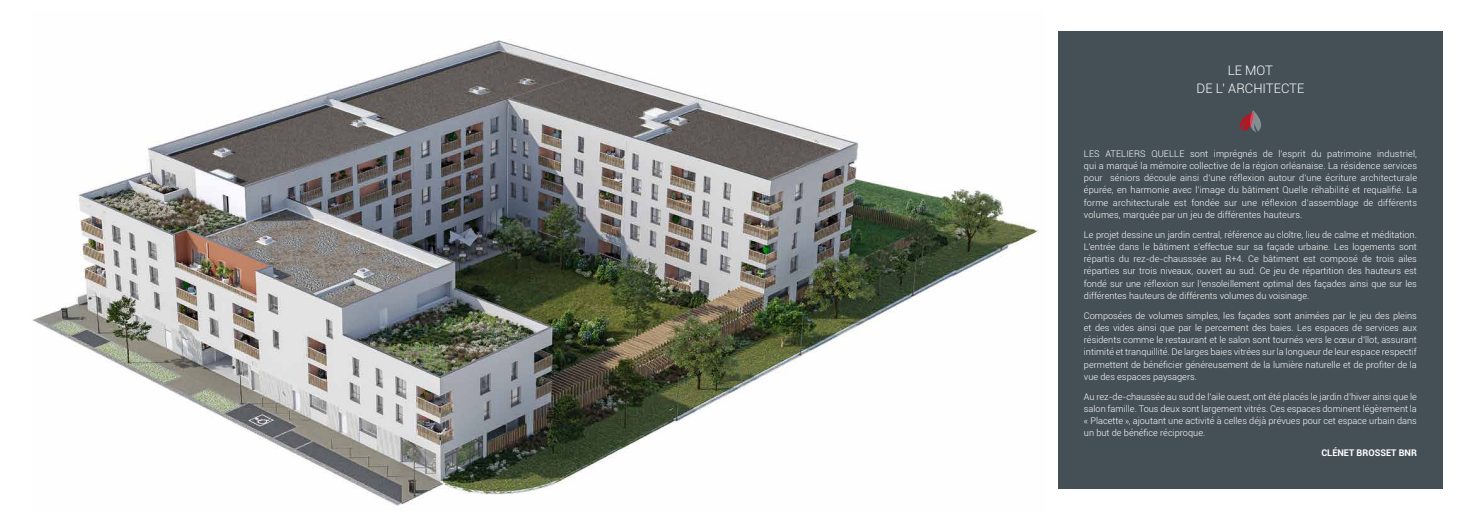
<style>
.page{position:relative;width:1474px;height:521px;background:#fff}
.page>*{position:absolute;margin:0;border:0;box-sizing:border-box;transform-origin:0 0}
.t1{font:300 13.12px/17.9px "Roboto";color:#fff;text-align:center}
.t2{font:300 9.19px/12.2px "Roboto";color:#fff;text-align:justify}
.t3{font:700 9.19px "Roboto";color:#fff}
</style>
<div class="page">
<div style="left:1058px;top:32px;width:384px;height:457px;background:#445056"></div>
<img style="left:32px;top:40px;width:1007px;height:466px">
<svg style="left:1239px;top:110px;width:22px;height:22px"></svg>
<h1 class="t1" style="left:1196px;top:61px;width:109px">LE MOT<br>DE L’ ARCHITECTE</h1>
<p class="t2" style="left:1083px;top:147px;width:335px">LES ATELIERS QUELLE sont imprégnés de l’esprit du patrimoine industriel, qui a marqué la mémoire collective de la région orléanaise. La résidence services pour séniors découle ainsi d’une réflexion autour d’une écriture architecturale épurée, en harmonie avec l’image du bâtiment Quelle réhabilité et requalifié. La forme architecturale est fondée sur une réflexion d’assemblage de différents volumes, marquée par un jeu de différentes hauteurs.</p>
<p class="t2" style="left:1083px;top:228px;width:334px">Le projet dessine un jardin central, référence au cloître, lieu de calme et méditation.<br>L’entrée dans le bâtiment s’effectue sur sa façade urbaine. Les logements sont répartis du rez-de-chausssée au R+4. Ce bâtiment est composé de trois ailes réparties sur trois niveaux, ouvert au sud. Ce jeu de répartition des hauteurs est fondé sur une réflexion sur l’ensoleillement optimal des façades ainsi que sur les différentes hauteurs de différents volumes du voisinage.</p>
<p class="t2" style="left:1083px;top:309px;width:334px">Composées de volumes simples, les façades sont animées par le jeu des pleins et des vides ainsi que par le percement des baies. Les espaces de services aux résidents comme le restaurant et le salon sont tournés vers le cœur d’îlot, assurant intimité et tranquillité. De larges baies vitrées sur la longueur de leur espace respectif permettent de bénéficier généreusement de la lumière naturelle et de profiter de la vue des espaces paysagers.</p>
<p class="t2" style="left:1083px;top:390px;width:334px">Au rez-de-chaussée au sud de l’aile ouest, ont été placés le jardin d’hiver ainsi que le salon famille. Tous deux sont largement vitrés. Ces espaces dominent légèrement la « Placette , ajoutant une activité à celles déjà prévues pour cet espace urbain dans un but de bénéfice réciproque.</p>
<p class="t3" style="left:1321px;top:446px;width:97px">CLÉNET BROSSET BNR</p>
</div>
